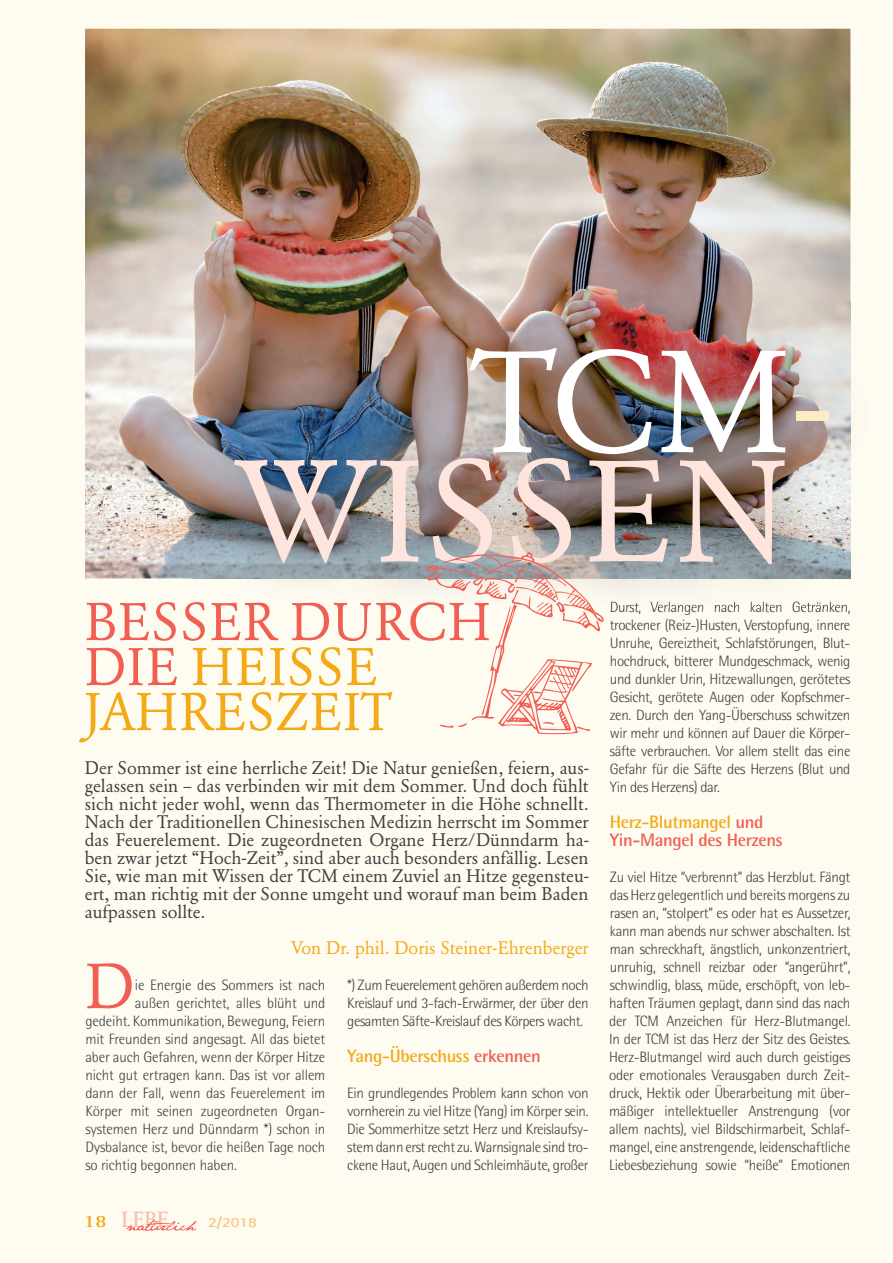
<style>
.page{position:relative;width:893px;height:1263px;background:#fefbf1}
.page>*{position:absolute;margin:0;border:0;box-sizing:border-box;transform-origin:0 0}
.t1{font:142.8px/109.2px "Garamond BQ";letter-spacing:.02em;color:#fde5de;text-align:right}
.t2{font:63px "Garamond BQ";color:#f15e52}
.t3{font:52.5px/45px "Garamond BQ";letter-spacing:.03em;color:#f3aa16}
.t4{font:700 23.1px "Rotis Serif";color:#fabead;scale:.91 1}
.t5{font:18px/18px "Garamond BQ";color:#3e3e3f;text-align:justify}
.t6{font:700 18px/18px "AT Rotis Semi Sans";letter-spacing:-.02em;color:#f15e52}
.t7{font:18px "Garamond BQ";color:#f3aa16}
.t8{font:700 18px "AT Rotis Semi Sans";letter-spacing:-.02em;color:#f3aa16}
.t9{font:300 15px/18px "AT Rotis Semi Sans";letter-spacing:-.01em;color:#3e3e3f;text-align:justify}
.t10{font:700 14.1px "AT Rotis Sans Serif";color:#f9c87a;scale:1.18 1}
.s1{color:#fff}
.s2{color:#feebc1}
.s3{color:#f15e52}
.s4{color:#f3aa16}
.s5{font-size:17.85px;color:#f3aa16}
</style>
<div class="page">
<img style="left:85px;top:29px;width:765px;height:549px">
<img style="left:611px;top:601px;width:236px;height:8px">
<img style="left:611px;top:602px;width:115px;height:7px">
<img style="left:194px;top:303px;width:656px;height:275px">
<svg style="left:426px;top:552px;width:179px;height:183px"></svg>
<svg style="left:126px;top:1219px;width:70px;height:12px"></svg>
<h1 class="t1" style="left:234px;top:352px;width:598px"><span class="s1">TCM</span><span class="s2">-<br></span>WISSEN</h1>
<h3 class="t3" style="left:85px;top:601px;width:407px"><span class="s3">BESSER DURCH<br>DIE</span> HEISSE<br>JAHRESZEIT</h3>
<p class="t5" style="left:85px;top:759px;width:505px">Der Sommer ist eine herrliche Zeit! Die Natur genießen, feiern, aus&shy;gelassen sein – das verbinden wir mit dem Sommer. Und doch fühlt sich nicht jeder wohl, wenn das Thermometer in die Höhe schnellt.<br>Nach der Traditionellen Chinesischen Medizin herrscht im Sommer das Feuerelement. Die zugeordneten Organe Herz/Dünndarm ha&shy;ben zwar jetzt “Hoch-Zeit”, sind aber auch besonders anfällig. Lesen Sie, wie man mit Wissen der TCM einem Zuviel an Hitze gegensteu&shy;ert, man richtig mit der Sonne umgeht und worauf man beim Baden aufpassen sollte.</p>
<p class="t7" style="left:291px;top:938px;width:299px">Von Dr. phil. Doris Steiner-Ehrenberger</p>
<h2 class="t2" style="left:85px;top:953px;width:51px">D</h2>
<p class="t9" style="left:610px;top:599px;width:242px">Durst, Verlangen nach kalten Getränken, trockener (Reiz-)Husten, Verstopfung, innere Unruhe, Gereiztheit, Schlafstörungen, Blut&shy;hochdruck, bitterer Mundgeschmack, wenig und dunkler Urin, Hitzewallungen, gerötetes Gesicht, gerötete Augen oder Kopfschmer&shy;zen. Durch den Yang-Überschuss schwitzen wir mehr und können auf Dauer die Körper&shy;säfte verbrauchen. Vor allem stellt das eine Gefahr für die Säfte des Herzens (Blut und Yin des Herzens) dar.</p>
<p class="t6" style="left:610px;top:815px;width:174px"><span class="s4">Herz-Blutmangel</span> und<br>Yin-Mangel des Herzens</p>
<p class="t9" style="left:609px;top:869px;width:243px">Zu viel Hitze “verbrennt” das Herzblut. Fängt das Herz gelegentlich und bereits morgens zu rasen an, “stolpert” es oder hat es Aussetzer, kann man abends nur schwer abschalten. Ist man schreckhaft, ängstlich, unkonzentriert, unruhig, schnell reizbar oder “angerührt”, schwindlig, blass, müde, erschöpft, von leb&shy;haften Träumen geplagt, dann sind das nach der TCM Anzeichen für Herz-Blutmangel.<br>In der TCM ist das Herz der Sitz des Geistes.<br>Herz-Blutmangel wird auch durch geistiges oder emotionales Verausgaben durch Zeit&shy;druck, Hektik oder Überarbeitung mit über&shy;mäßiger intellektueller Anstrengung (vor allem nachts), viel Bildschirmarbeit, Schlaf&shy;mangel, eine anstrengende, leidenschaftliche Liebesbeziehung sowie “heiße” Emotionen</p>
<p class="t9" style="left:347px;top:977px;width:243px">*) Zum Feuerelement gehören außerdem noch Kreislauf und 3-fach-Erwärmer, der über den gesamten Säfte-Kreislauf des Körpers wacht.</p>
<p class="t8" style="left:347px;top:1049px;width:195px">Yang-Überschuss <span class="s3">erkennen</span></p>
<p class="t9" style="left:347px;top:1085px;width:243px">Ein grundlegendes Problem kann schon von vornherein zu viel Hitze (Yang) im Körper sein.<br>Die Sommerhitze setzt Herz und Kreislaufsy&shy;stem dann erst recht zu. Warnsignale sind tro&shy;ckene Haut, Augen und Schleimhäute, großer</p>
<p class="t9" style="left:135px;top:977px;width:192px">ie Energie des Sommers ist nach</p>
<p class="t9" style="left:135px;top:995px;width:192px">außen gerichtet, alles blüht und</p>
<p class="t9" style="left:85px;top:1013px;width:241px">gedeiht. Kommunikation, Bewegung, Feiern</p>
<p class="t9" style="left:85px;top:1031px;width:241px">mit Freunden sind angesagt. All das bietet</p>
<p class="t9" style="left:85px;top:1049px;width:242px">aber auch Gefahren, wenn der Körper Hitze</p>
<p class="t9" style="left:85px;top:1067px;width:242px">nicht gut ertragen kann. Das ist vor allem</p>
<p class="t9" style="left:85px;top:1085px;width:242px">dann der Fall, wenn das Feuerelement im</p>
<p class="t9" style="left:85px;top:1103px;width:241px">Körper mit seinen zugeordneten Organ-</p>
<p class="t9" style="left:85px;top:1121px;width:242px">systemen Herz und Dünndarm *) schon in</p>
<p class="t9" style="left:85px;top:1139px;width:241px">Dysbalance ist, bevor die heißen Tage noch</p>
<p class="t9" style="left:85px;top:1157px;width:153px">so richtig begonnen haben.</p>
<h3 class="t4" style="left:83px;top:1205px;width:95px"><span class="s5">18</span> LEBE</h3>
<p class="t10" style="left:208px;top:1216px;width:43px">2/2018</p>
</div>
